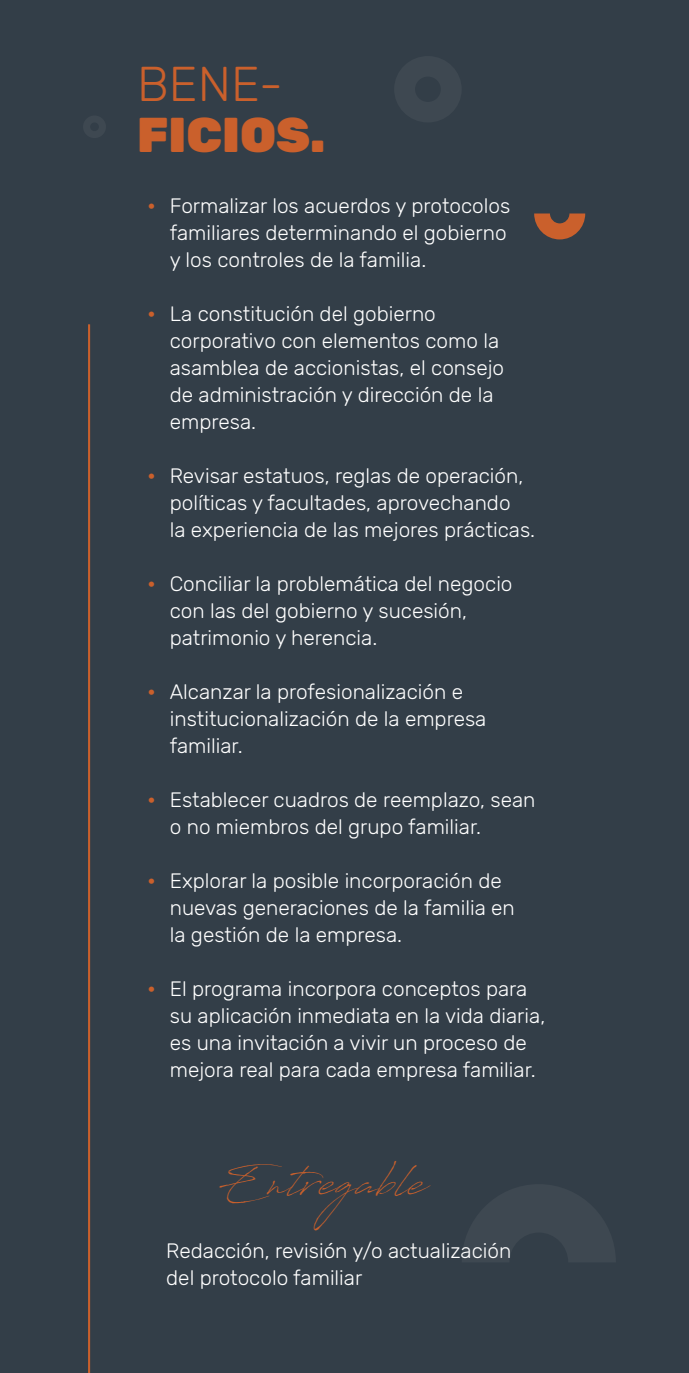
<style>
.page{position:relative;width:689px;height:1373px;background:#fff}
.page>*{position:absolute;margin:0;border:0;box-sizing:border-box;transform-origin:0 0}
.t1{font:900 48.65px "Rubik";color:#ca602c}
.t2{font:300 48.65px "Rubik";color:#ca602c}
.t3{font:47.25px "Antro Vectra";color:#ca602c}
.t4{font:300 20.82px/26.9px "Rubik";color:#fff}
.t5{font:700 20.82px "Rubik";color:#ca602c}
</style>
<div class="page">
<div style="left:0;top:0;width:688px;height:1372px;background:#333e48"></div>
<svg style="left:462px;top:1185px;width:153px;height:77px"></svg>
<hr style="left:88px;top:324px;width:2px;height:1048px;background:#ca602c">
<svg style="left:534px;top:213px;width:51px;height:26px"></svg>
<svg style="left:84px;top:116px;width:21px;height:22px"></svg>
<svg style="left:395px;top:57px;width:66px;height:65px"></svg>
<h1 class="t2" style="left:137px;top:57px;width:147px">BENE-</h1>
<h1 class="t1" style="left:137px;top:106px;width:190px">FICIOS.</h1>
<p class="t5" style="left:148px;top:194px;width:8px">·</p>
<p class="t5" style="left:148px;top:302px;width:8px">·</p>
<p class="t5" style="left:148px;top:464px;width:8px">·</p>
<p class="t5" style="left:148px;top:572px;width:8px">·</p>
<p class="t5" style="left:148px;top:680px;width:8px">·</p>
<p class="t5" style="left:148px;top:787px;width:8px">·</p>
<p class="t5" style="left:148px;top:868px;width:8px">·</p>
<p class="t5" style="left:148px;top:976px;width:8px">·</p>
<p class="t4" style="left:170px;top:193px;width:342px">Formalizar los acuerdos y protocolos familiares determinando el gobierno y los controles de la familia.</p>
<p class="t4" style="left:170px;top:301px;width:336px">La constitución del gobierno corporativo con elementos como la asamblea de accionistas, el consejo de administración y dirección de la empresa.</p>
<p class="t4" style="left:170px;top:463px;width:367px">Revisar estatuos, reglas de operación, políticas y facultades, aprovechando<br>la experiencia de las mejores prácticas.</p>
<p class="t4" style="left:170px;top:571px;width:344px">Conciliar la problemática del negocio con las del gobierno y sucesión, patrimonio y herencia.</p>
<p class="t4" style="left:170px;top:679px;width:318px">Alcanzar la profesionalización e institucionalización de la empresa familiar.</p>
<p class="t4" style="left:170px;top:787px;width:367px">Establecer cuadros de reemplazo, sean o no miembros del grupo familiar.</p>
<p class="t4" style="left:170px;top:868px;width:346px">Explorar la posible incorporación de nuevas generaciones de la familia en la gestión de la empresa.</p>
<p class="t4" style="left:170px;top:976px;width:377px">El programa incorpora conceptos para su aplicación inmediata en la vida diaria, es una invitación a vivir un proceso de mejora real para cada empresa familiar.</p>
<h2 class="t3" style="left:215px;top:1148px;width:211px">Entregable</h2>
<p class="t4" style="left:166px;top:1238px;width:346px">Redacción, revisión y/o actualización del protocolo familiar</p>
</div>
